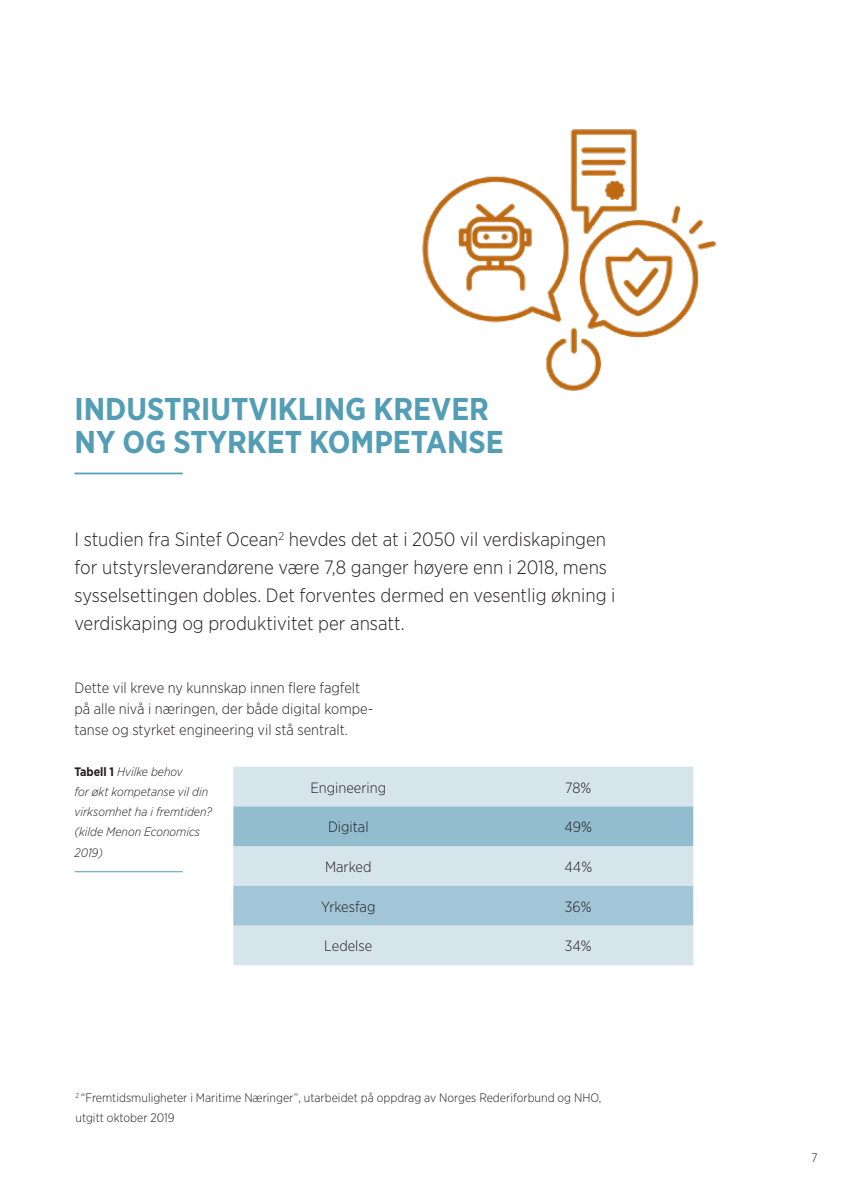
<style>
.page{position:relative;width:844px;height:1191px;background:#fff}
.page>*{position:absolute;margin:0;border:0;box-sizing:border-box;transform-origin:0 0}
.Overskrift{font:700 31.5px/33.2px "Gotham Narrow";color:#539db5}
.Ingress{font:300 19.25px/28px "Gotham Narrow";color:#231f20}
.Brødtekst{font:300 14.88px/21px "Gotham Narrow";color:#231f20}
.Merknad{font:300 12.25px/20.1px "Gotham Narrow";color:#231f20}
.Merknad-2{font:italic 300 12.25px/20.1px "Gotham Narrow";color:#231f20}
.s1{font-weight:700;font-style:normal}
</style>
<div class="page">
<hr style="left:74px;top:472px;width:109px;height:2px;background:#539db5">
<hr style="left:74px;top:871px;width:109px;height:1px;background:#539db5">
<img style="left:422px;top:129px;width:294px;height:262px">
<div style="left:233px;top:766px;width:460px;height:199px;background:#d6e5ec"></div>
<div style="left:233px;top:806px;width:460px;height:40px;background:#91bdcf"></div>
<div style="left:233px;top:885px;width:460px;height:40px;background:#a2c6d7"></div>
<p class="Overskrift" style="left:74px;top:392px;width:431px">INDUSTRIUTVIKLING KREVER<br>NY OG STYRKET KOMPETANSE</p>
<p class="Ingress" style="left:74px;top:525px;width:542px">I studien fra Sintef Ocean<sup>2</sup> hevdes det at i 2050 vil verdiskapingen for utstyrsleverandørene være 7,8 ganger høyere enn i 2018, mens sysselsettingen dobles. Det forventes dermed en vesentlig økning i verdiskaping og produktivitet per ansatt.</p>
<p class="Brødtekst" style="left:74px;top:677px;width:300px">Dette vil kreve ny kunnskap innen flere fagfelt på alle nivå i næringen, der både digital kompe&shy;tanse og styrket engineering vil stå sentralt.</p>
<p class="Merknad-2" style="left:74px;top:761px;width:139px"><span class="s1">Tabell 1</span> Hvilke behov<br>for økt kompetanse vil din virksomhet ha i fremtiden? (kilde Menon Economics<br>2019)</p>
<p class="Brødtekst" style="left:310px;top:776px;width:77px">Engineering</p>
<p class="Brødtekst" style="left:565px;top:776px;width:28px">78%</p>
<p class="Brødtekst" style="left:328px;top:816px;width:42px">Digital</p>
<p class="Brødtekst" style="left:564px;top:816px;width:29px">49%</p>
<p class="Brødtekst" style="left:325px;top:855px;width:48px">Marked</p>
<p class="Brødtekst" style="left:564px;top:855px;width:29px">44%</p>
<p class="Brødtekst" style="left:321px;top:895px;width:56px">Yrkesfag</p>
<p class="Brødtekst" style="left:564px;top:895px;width:28px">36%</p>
<p class="Brødtekst" style="left:324px;top:935px;width:50px">Ledelse</p>
<p class="Brødtekst" style="left:564px;top:935px;width:28px">34%</p>
<p class="Merknad" style="left:75px;top:1087px;width:527px"><sup>2</sup> “Fremtidsmuligheter i Maritime Næringer”, utarbeidet på oppdrag av Norges Rederiforbund og NHO, utgitt oktober 2019</p>
<p class="Merknad" style="left:811px;top:1146px;width:8px">7</p>
</div>
